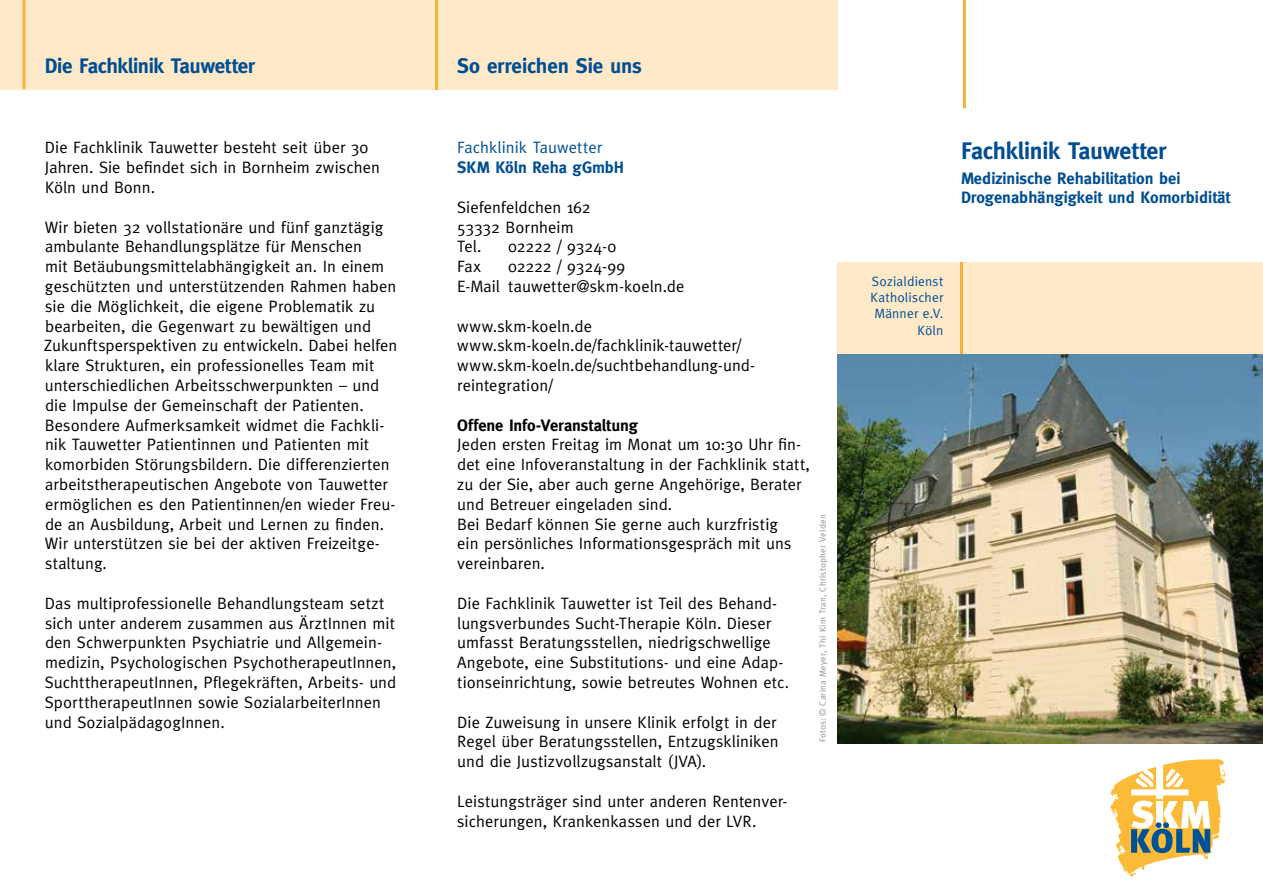
<style>
.page{position:relative;width:1263px;height:893px;background:#fff}
.page>*{position:absolute;margin:0;border:0;box-sizing:border-box;transform-origin:0 0}
.t1{font:700 24px "Meta";letter-spacing:-.01em;color:#004e91}
.t2{font:700 21px "Meta";letter-spacing:-.015em;color:#004e91}
.t3{font:16.5px/19.8px "Meta";letter-spacing:.005em;color:#000}
.t4{font:700 16.5px/19.8px "Meta";color:#004e91}
.t5{font:700 16.5px "Meta";letter-spacing:-.005em;color:#000}
.t6{font:16.5px "Meta";letter-spacing:.005em;color:#004e91}
.t7{font:13.5px/16.2px "Meta";letter-spacing:.015em;color:#004e91;text-align:right}
.t8{font:9px "Meta";letter-spacing:.03em;color:#919291}
</style>
<div class="page">
<div style="left:838px;top:263px;width:425px;height:92px;background:#fee9c9"></div>
<hr style="left:960px;top:263px;width:3px;height:92px;background:#f9b238">
<hr style="left:963px;top:0;width:3px;height:108px;background:#f9b238">
<img style="left:838px;top:355px;width:425px;height:388px">
<img style="left:1111px;top:759px;width:115px;height:117px">
<svg style="left:1131px;top:764px;width:79px;height:89px"></svg>
<div style="left:0;top:0;width:838px;height:89px;background:#fee9c9"></div>
<hr style="left:435px;top:0;width:3px;height:89px;background:#f9b238">
<hr style="left:23px;top:0;width:3px;height:89px;background:#f9b238">
<p class="t2" style="left:45px;top:53px;width:212px">Die Fachklinik Tauwetter</p>
<p class="t3" style="left:45px;top:138px;width:337px">Die Fachklinik Tauwetter besteht seit über 30<br>Jahren. Sie befindet sich in Bornheim zwischen<br>Köln und Bonn.</p>
<p class="t3" style="left:44px;top:217px;width:355px">Wir bieten 32 vollstationäre und fünf ganztägig ambulante Behandlungsplätze für Menschen<br>mit Betäubungsmittelabhängigkeit an. In einem geschützten und unterstützenden Rahmen haben sie die Möglichkeit, die eigene Problematik zu bearbeiten, die Gegenwart zu bewältigen und Zukunftsperspektiven zu entwickeln. Dabei helfen klare Strukturen, ein professionelles Team mit unterschiedlichen Arbeitsschwerpunkten – und die Impulse der Gemeinschaft der Patienten.<br>Besondere Aufmerksamkeit widmet die Fachkli&shy;nik Tauwetter Patientinnen und Patienten mit komorbiden Störungsbildern. Die differenzierten arbeitstherapeutischen Angebote von Tauwetter ermöglichen es den Patientinnen/en wieder Freu&shy;de an Ausbildung, Arbeit und Lernen zu finden.<br>Wir unterstützen sie bei der aktiven Freizeitge&shy;staltung.</p>
<p class="t3" style="left:45px;top:593px;width:353px">Das multiprofessionelle Behandlungsteam setzt sich unter anderem zusammen aus ÄrztInnen mit den Schwerpunkten Psychiatrie und Allgemein&shy;medizin, Psychologischen PsychotherapeutInnen, SuchttherapeutInnen, Pflegekräften, Arbeits- und SporttherapeutInnen sowie SozialarbeiterInnen und SozialpädagogInnen.</p>
<p class="t2" style="left:457px;top:53px;width:186px">So erreichen Sie uns</p>
<p class="t6" style="left:457px;top:138px;width:146px">Fachklinik Tauwetter</p>
<p class="t4" style="left:457px;top:158px;width:168px">SKM Köln Reha gGmbH</p>
<p class="t3" style="left:457px;top:197px;width:135px">Siefenfeldchen 162<br>53332 Bornheim<br>Tel.</p>
<p class="t3" style="left:508px;top:237px;width:110px">02222 / 9324-0</p>
<p class="t3" style="left:457px;top:256px;width:229px;text-align:center">02222 / 9324-99<br>E-Mail tauwetter@skm-koeln.de</p>
<p class="t3" style="left:457px;top:316px;width:299px">www.skm-koeln.de www.skm-koeln.de/fachklinik-tauwetter/ www.skm-koeln.de/suchtbehandlung-und&shy;reintegration/</p>
<p class="t5" style="left:457px;top:415px;width:182px">Offene Info-Veranstaltung</p>
<p class="t3" style="left:457px;top:435px;width:354px">Jeden ersten Freitag im Monat um 10:30 Uhr fin&shy;det eine Infoveranstaltung in der Fachklinik statt, zu der Sie, aber auch gerne Angehörige, Berater und Betreuer eingeladen sind.<br>Bei Bedarf können Sie gerne auch kurzfristig<br>ein persönliches Informationsgespräch mit uns vereinbaren.</p>
<p class="t3" style="left:457px;top:593px;width:333px">Die Fachklinik Tauwetter ist Teil des Behand&shy;lungsverbundes Sucht-Therapie Köln. Dieser umfasst Beratungsstellen, niedrigschwellige Angebote, eine Substitutions- und eine Adap&shy;tionseinrichtung, sowie betreutes Wohnen etc.</p>
<p class="t3" style="left:457px;top:712px;width:323px">Die Zuweisung in unsere Klinik erfolgt in der<br>Regel über Beratungsstellen, Entzugskliniken und die Justizvollzugsanstalt (JVA).</p>
<p class="t3" style="left:457px;top:791px;width:332px">Leistungsträger sind unter anderen Rentenver&shy;sicherungen, Krankenkassen und der LVR.</p>
<p class="t3" style="left:457px;top:256px;width:25px">Fax</p>
<p class="t8" style="left:817px;top:742px;width:229px;rotate:-90deg">Fotos: © Carina Meyer, Thi Kim Tran, Christopher Velden</p>
<h1 class="t1" style="left:961px;top:137px;width:207px">Fachklinik Tauwetter</h1>
<p class="t4" style="left:961px;top:168px;width:271px">Medizinische Rehabilitation bei<br>Drogenabhängigkeit und Komorbidität</p>
<p class="t7" style="left:870px;top:273px;width:74px">Sozialdienst<br>Katholischer<br>Männer e.V.<br>Köln</p>
</div>
